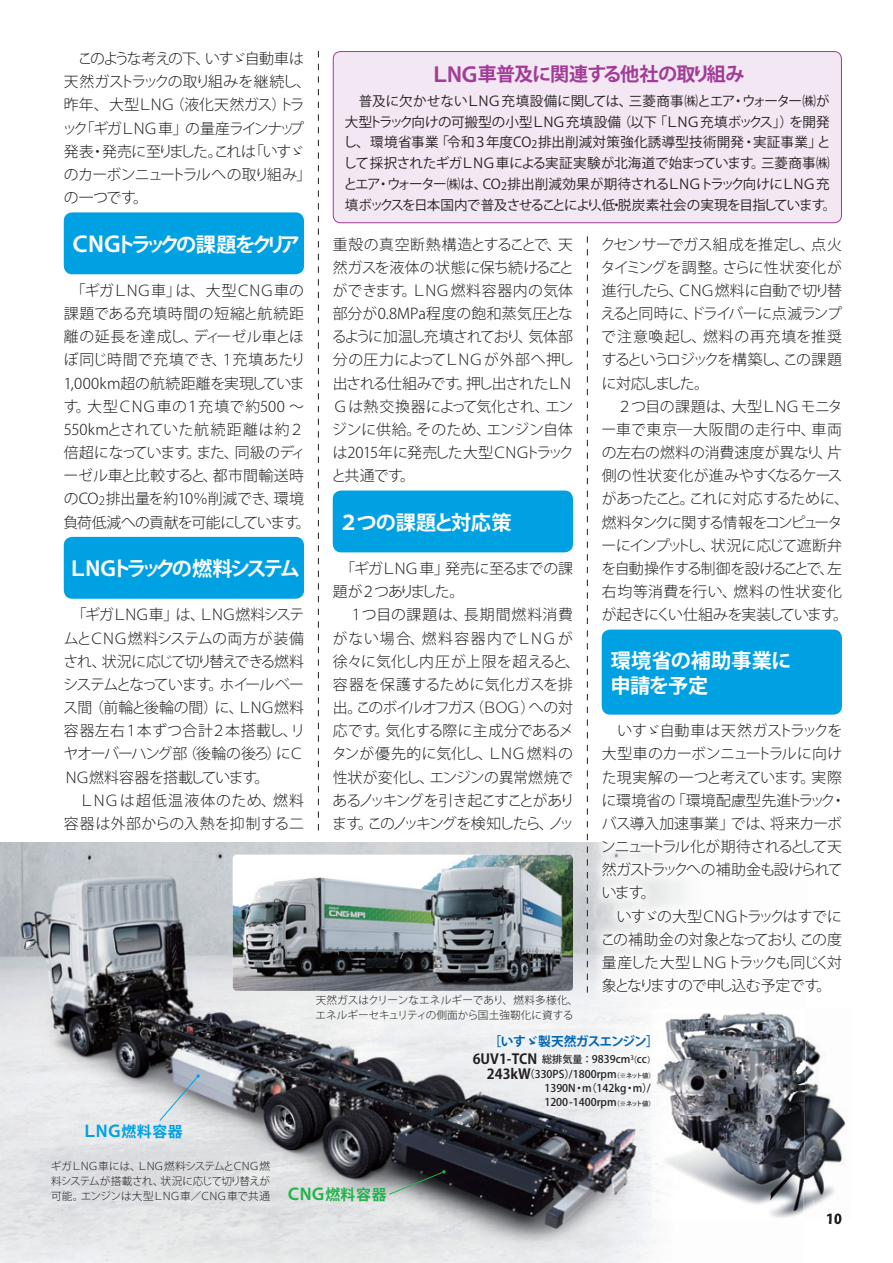
<style>
.page{position:relative;width:893px;height:1263px;background:#fff}
.page>*{position:absolute;margin:0;border:0;box-sizing:border-box;transform-origin:0 0}
.t1{font:700 20.25px/25.3px "Koz Go Pro";letter-spacing:-.01em;color:#fff}
.t2{font:700 20.25px "Koz Go Pro";letter-spacing:-.22em;color:#fff}
.t3{font:700 20.25px "Koz Go Pro";letter-spacing:-.195em;color:#fff}
.t4{font:700 20.25px "Koz Go Pro";letter-spacing:-.03em;color:#fff}
.t5{font:700 19.2px "Koz Go Pro";letter-spacing:-.05em;color:#a13d96}
.t6{font:300 14.85px/23.1px "Koz Go Pro";letter-spacing:-.035em;color:#231f20}
.t7{font:300 14.85px/23.1px "Koz Go Pro";letter-spacing:-.055em;color:#231f20}
.t8{font:300 14.85px/23.1px "Koz Go Pro";letter-spacing:-.01em;color:#231f20}
.t9{font:300 14.85px/23.1px "Koz Go Pro";letter-spacing:-.075em;color:#231f20}
.t10{font:700 14.85px "Koz Go Pro";color:#00a1e3}
.t11{font:700 14.85px "Koz Go Pro";color:#23b24b}
.t12{font:700 13.8px "Koz Go Pro";color:#231f20}
.t13{font:800 13.8px "Koz Go Pro";color:#231f20}
.t14{font:13.5px/20.7px "Koz Go Pro";letter-spacing:-.03em;color:#231f20}
.t15{font:700 12.75px "Koz Go Pro";letter-spacing:-.05em;color:#0166b3}
.t16{font:300 10.65px/14.9px "Koz Go Pro";letter-spacing:-.015em;color:#231f20;text-align:justify}
.t17{font:500 10.65px/14px "Koz Go Pro";color:#231f20}
.t18{font:300 10.65px/14.9px "Koz Go Pro";letter-spacing:.005em;color:#231f20}
.s1{font-size:21.3px}
.s2{font-size:11.7px}
.s3{font-size:15.9px}
.s4{font-size:20.25px}
.s5{font-size:10.65px}
.s6{font-weight:500;font-size:10.05px}
.s7{font-weight:500;font-size:10.65px}
.s8{font-weight:500;font-size:8.55px}
.s9{font-weight:700;font-size:13.8px}
.s10{font-size:6.45px}
</style>
<div class="page">
<img style="left:0;top:842px;width:657px;height:421px">
<img style="left:589px;top:842px;width:97px;height:164px">
<div style="left:64px;top:212px;width:240px;height:62px;background:#00a1e3;border-radius:9px"></div>
<div style="left:64px;top:537px;width:240px;height:62px;background:#00a1e3;border-radius:9px"></div>
<div style="left:333px;top:490px;width:240px;height:62px;background:#00a1e3;border-radius:9px"></div>
<div style="left:602px;top:630px;width:240px;height:85px;background:#00a1e3;border-radius:9px"></div>
<svg style="left:587px;top:236px;width:1px;height:757px"></svg>
<svg style="left:318px;top:51px;width:1px;height:779px"></svg>
<img style="left:233px;top:855px;width:340px;height:136px">
<svg style="left:159px;top:1074px;width:41px;height:47px;background:#bac2c8"></svg>
<svg style="left:388px;top:1170px;width:58px;height:25px"></svg>
<img style="left:806px;top:1040px;width:40px;height:170px">
<img style="left:652px;top:1009px;width:154px;height:211px">
<img style="left:814px;top:1200px;width:32px;height:20px">
<img style="left:827px;top:1213px;width:14px;height:7px">
<div style="left:333px;top:52px;width:508px;height:171px;background:#f2e7f2;border-radius:7px"></div>
<div style="left:333px;top:51px;width:509px;height:172px;border:1px solid #a13d96;border-radius:7px"></div>
<p class="t9" style="left:63px;top:47px;width:250px">　このような考えの下、いすゞ自動車は天然ガストラックの取り組みを継続し、昨年、大型ＬＮＧ（液化天然ガス）トラック「ギガＬＮＧ車」の量産ラインナップ発表・発売に至りました。これは「いすゞのカーボンニュートラルへの取り組み」の一つです。</p>
<h1 class="t2" style="left:70px;top:231px;width:232px"><span class="s1">ＣＮＧ</span>トラックの課題をクリア</h1>
<p class="t8" style="left:63px;top:279px;width:249px">　「ギガＬＮＧ車」は、大型ＣＮＧ車の課題である充填時間の短縮と航続距離の延長を達成し、ディーゼル車とほぼ同じ時間で充填でき、１充填あたり<br>1,000km超の航続距離を実現しています。大型ＣＮＧ車の１充填で約500 ～<br>550kmとされていた航続距離は約２倍超になっています。また、同級のディーゼル車と比較すると、都市間輸送時のCO<span class="s2">2</span>排出量を約10％削減でき、環境負荷低減への貢献を可能にしています。</p>
<h1 class="t3" style="left:68px;top:555px;width:233px">ＬＮＧトラックの燃料システム</h1>
<p class="t6" style="left:63px;top:603px;width:244px">　「ギガＬＮＧ車」は、ＬＮＧ燃料システムとＣＮＧ燃料システムの両方が装備され、状況に応じて切り替えできる燃料システムとなっています。ホイールベース間（前輪と後輪の間）に、ＬＮＧ燃料容器左右１本ずつ合計２本搭載し、リヤオーバーハング部（後輪の後ろ）にＣ<br>ＮＧ燃料容器を搭載しています。<br>　ＬＮＧは超低温液体のため、燃料容器は外部からの入熱を抑制する二</p>
<p class="t10" style="left:82px;top:1122px;width:102px"><span class="s3">ＬＮＧ</span>燃料容器</p>
<p class="t5" style="left:430px;top:62px;width:316px"><span class="s4">ＬＮＧ</span>車普及に関連する他社の取り組み</p>
<p class="t14" style="left:344px;top:91px;width:494px">　普及に欠かせないＬＮＧ充填設備に関しては、三菱商事㈱とエア・ウォーター㈱が大型トラック向けの可搬型の小型ＬＮＧ充填設備（以下「ＬＮＧ充填ボックス」）を開発し、環境省事業「令和３年度 CO<span class="s5">2</span>排出削減対策強化誘導型技術開発・実証事業」として採択されたギガＬＮＧ車による実証実験が北海道で始まっています。三菱商事㈱とエア・ウォーター㈱は、CO<span class="s5">2</span> 排出削減効果が期待されるＬＮＧトラック向けにＬＮＧ充填ボックスを日本国内で普及させることにより、低・脱炭素社会の実現を目指しています。</p>
<p class="t6" style="left:332px;top:233px;width:244px;text-align:justify">重殻の真空断熱構造とすることで、天然ガスを液体の状態に保ち続けることができます。ＬＮＧ燃料容器内の気体部分が0.8MPa程度の飽和蒸気圧となるように加温し充填されており、気体部分の圧力によってＬＮＧが外部へ押し出される仕組みです。押し出されたＬＮＧは熱交換器によって気化され、エンジンに供給。そのため、エンジン自体は2015年に発売した大型ＣＮＧトラックと共通です。</p>
<h1 class="t4" style="left:339px;top:509px;width:175px">２つの課題と対応策</h1>
<p class="t6" style="left:332px;top:557px;width:250px">　「ギガＬＮＧ車」発売に至るまでの課題が２つありました。<br>　１つ目の課題は、長期間燃料消費がない場合、燃料容器内でＬＮＧが徐々に気化し内圧が上限を超えると、容器を保護するために気化ガスを排出。このボイルオフガス（ＢＯＧ）への対応です。気化する際に主成分であるメタンが優先的に気化し、ＬＮＧ燃料の性状が変化し、エンジンの異常燃焼であるノッキングを引き起こすことがあります。このノッキングを検知したら、ノッ</p>
<p class="t18" style="left:316px;top:993px;width:264px">天然ガスはクリーンなエネルギーであり、燃料多様化、エネルギーセキュリティの側面から国土強靭化に資する</p>
<p class="t6" style="left:601px;top:233px;width:250px">クセンサーでガス組成を推定し、点火タイミングを調整。さらに性状変化が進行したら、ＣＮＧ燃料に自動で切り替えると同時に、ドライバーに点滅ランプで注意喚起し、燃料の再充填を推奨するというロジックを構築し、この課題に対応しました。<br>　２つ目の課題は、大型ＬＮＧモニター車で東京―大阪間の走行中、車両の左右の燃料の消費速度が異なり、片側の性状変化が進みやすくなるケースがあったこと。これに対応するために、燃料タンクに関する情報をコンピューターにインプットし、状況に応じて遮断弁を自動操作する制御を設けることで、左右均等消費を行い、燃料の性状変化が起きにくい仕組みを実装しています。</p>
<h1 class="t1" style="left:610px;top:649px;width:182px">環境省の補助事業に申請を予定</h1>
<p class="t7" style="left:601px;top:719px;width:247px">　いすゞ自動車は天然ガストラックを大型車のカーボンニュートラルに向けた現実解の一つと考えています。実際に環境省の「環境配慮型先進トラック・バス導入加速事業」では、将来カーボンニュートラル化が期待されるとして天然ガストラックへの補助金も設けられています。<br>　いすゞの大型ＣＮＧトラックはすでにこの補助金の対象となっており、この度量産した大型ＬＮＧトラックも同じく対象となりますので申し込む予定です。</p>
<p class="t15" style="left:488px;top:1033px;width:172px">［いすゞ製天然ガスエンジン］</p>
<p class="t12" style="left:473px;top:1050px;width:185px">6UV1-TCN <span class="s6">総排気量：</span><span class="s7">9839cm</span><span class="s8">（</span><sup>3</sup> <span class="s7">cc</span><span class="s8">）</span></p>
<p class="t17" style="left:544px;top:1068px;width:112px;text-indent:-57px"><span class="s9">243kW</span>（330PS）/1800rpm<span class="s10">（※ネット値）<br></span>1390N・m（142kg・m）/<br>1200-1400rpm<span class="s10">（※ネット値）</span></p>
<p class="t16" style="left:51px;top:1159px;width:221px">ギガＬＮＧ車には、ＬＮＧ燃料システムとＣＮＧ燃料システムが搭載され、状況に応じて切り替えが可能。エンジンは大型ＬＮＧ車／ＣＮＧ車で共通</p>
<p class="t11" style="left:286px;top:1185px;width:102px"><span class="s3">ＣＮＧ</span>燃料容器</p>
<p class="t13" style="left:826px;top:1210px;width:18px">10</p>
</div>
